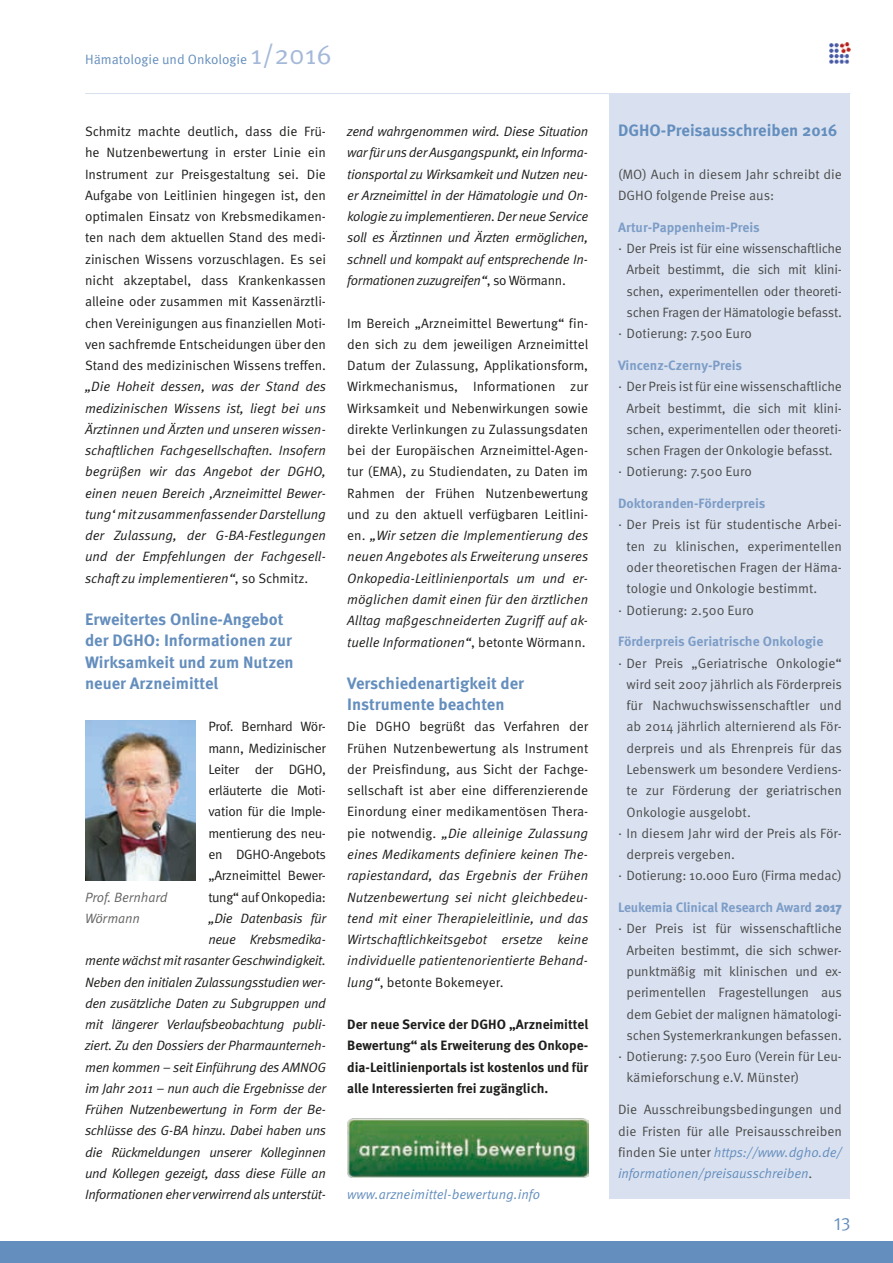
<style>
.page{position:relative;width:893px;height:1263px;background:#fff}
.page>*{position:absolute;margin:0;border:0;box-sizing:border-box;transform-origin:0 0}
.t1{font:18px "Meta Pro";color:#648ebd}
.t2{font:700 16.5px/21.3px "Meta Pro";color:#648ebd}
.t3{font:italic 13.5px/21.3px "Meta Pro";letter-spacing:-.025em;color:#1d1d1b;text-align:justify}
.t4{font:13.5px/21.3px "Meta Pro";letter-spacing:-.01em;color:#4b4b4a}
.t5{font:13.5px/21.3px "Meta Pro";letter-spacing:-.01em;color:#1d1d1b;text-align:justify}
.t6{font:700 13.5px/21.3px "Meta Pro";letter-spacing:-.005em;color:#1d1d1b;text-align:justify}
.t7{font:700 13.5px "Meta Pro";color:#7d9dc7}
.t8{font:italic 13.5px "Meta Pro";color:#648ebd}
.t9{font:13.5px "Meta Pro";color:#648ebd}
.t10{font:italic 13.5px/21.3px "Meta Pro";letter-spacing:-.01em;color:#646463}
.s1{font-size:27px;color:#a4b9d9}
.s2{font-style:normal}
.s3{font-style:italic}
.s4{font-weight:900}
.s5{font-style:italic;color:#648ebd}
</style>
<div class="page">
<div style="left:0;top:1242px;width:893px;height:21px;background:#648ebd"></div>
<img style="left:829px;top:43px;width:21px;height:21px">
<hr style="left:85px;top:93px;width:765px;height:1px;background:#d9e1f0">
<div style="left:609px;top:94px;width:241px;height:1105px;background:#d9e1f0"></div>
<img style="left:347px;top:1118px;width:241px;height:60px">
<img style="left:85px;top:721px;width:111px;height:159px">
<p class="t9" style="left:85px;top:51px;width:249px">Hämatologie und Onkologie <span class="s1">1/2016</span></p>
<p class="t5" style="left:85px;top:121px;width:242px">Schmitz machte deutlich, dass die Frü&shy;he Nutzenbewertung in erster Linie ein Instrument zur Preisgestaltung sei. Die Aufgabe von Leitlinien hingegen ist, den optimalen Einsatz von Krebsmedikamen&shy;ten nach dem aktuellen Stand des medi&shy;zinischen Wissens vorzuschlagen. Es sei nicht akzeptabel, dass Krankenkassen alleine oder zusammen mit Kassenärztli&shy;chen Vereinigungen aus finanziellen Moti&shy;ven sachfremde Entscheidungen über den Stand des medizinischen Wissens treffen.</p>
<p class="t3" style="left:85px;top:377px;width:243px">„Die Hoheit dessen, was der Stand des medizinischen Wissens ist, liegt bei uns Ärztinnen und Ärzten und unseren wissen&shy;schaftlichen Fachgesellschaften. Insofern begrüßen wir das Angebot der DGHO, einen neuen Bereich ‚Arzneimittel Bewer&shy;tung‘ mit zusammenfassender Darstellung der Zulassung, der G-BA-Festlegungen und der Empfehlungen der Fachgesell&shy;schaft zu implementieren“<span class="s2">, so Schmitz.</span></p>
<p class="t2" style="left:85px;top:609px;width:210px">Erweitertes Online-Angebot der DGHO: Informationen zur<br>Wirksamkeit und zum Nutzen neuer Arzneimittel</p>
<p class="t5" style="left:208px;top:716px;width:119px">Prof. Bernhard Wör&shy;mann, Medizinischer Leiter der DGHO, erläuterte die Moti&shy;vation für die Imple&shy;mentierung des neu&shy;en DGHO-Angebots „Arzneimittel Bewer&shy;tung“ auf Onkopedia:</p>
<p class="t3" style="left:85px;top:908px;width:243px;text-align:right">„Die Datenbasis für<br>neue Krebsmedika-<br>mente wächst mit rasanter Geschwindigkeit.<br>Neben den initialen Zulassungsstudien wer&shy;den zusätzliche Daten zu Subgruppen und mit längerer Verlaufsbeobachtung publi&shy;ziert. Zu den Dossiers der Pharmaunterneh&shy;men kommen – seit Einführung des AMNOG im Jahr 2011 – nun auch die Ergebnisse der Frühen Nutzenbewertung in Form der Be&shy;schlüsse des G-BA hinzu. Dabei haben uns die Rückmeldungen unserer Kolleginnen und Kollegen gezeigt, dass diese Fülle an Informationen eher verwirrend als unterstüt-</p>
<p class="t10" style="left:85px;top:887px;width:84px">Prof. Bernhard<br>Wörmann</p>
<p class="t3" style="left:347px;top:121px;width:242px">zend wahrgenommen wird. Diese Situation war für uns der Ausgangspunkt, ein Informa&shy;tionsportal zu Wirksamkeit und Nutzen neu&shy;er Arzneimittel in der Hämatologie und On&shy;kologie zu implementieren. Der neue Service soll es Ärztinnen und Ärzten ermöglichen, schnell und kompakt auf entsprechende In&shy;formationen zuzugreifen“<span class="s2">, so Wörmann.</span></p>
<p class="t5" style="left:347px;top:312px;width:243px">Im Bereich „Arzneimittel Bewertung“ fin&shy;den sich zu dem jeweiligen Arzneimittel Datum der Zulassung, Applikationsform, Wirkmechanismus, Informationen zur Wirksamkeit und Nebenwirkungen sowie direkte Verlinkungen zu Zulassungsdaten bei der Europäischen Arzneimittel-Agen&shy;tur (EMA), zu Studiendaten, zu Daten im Rahmen der Frühen Nutzenbewertung und zu den aktuell verfügbaren Leitlini&shy;en. <span class="s3">„Wir setzen die Implementierung des neuen Angebotes als Erweiterung unseres Onkopedia-Leitlinienportals um und er&shy;möglichen damit einen für den ärztlichen Alltag maßgeschneiderten Zugriff auf ak&shy;tuelle Informationen“</span>, betonte Wörmann.</p>
<p class="t2" style="left:347px;top:673px;width:178px">Verschiedenartigkeit der<br>Instrumente beachten</p>
<p class="t3" style="left:347px;top:717px;width:243px"><span class="s2">Die DGHO begrüßt das Verfahren der Frühen Nutzenbewertung als Instrument der Preisfindung, aus Sicht der Fachge&shy;sellschaft ist aber eine differenzierende Einordung einer medikamentösen Thera&shy;pie notwendig.</span> „Die alleinige Zulassung eines Medikaments definiere keinen The&shy;rapiestandard, das Ergebnis der Frühen Nutzenbewertung sei nicht gleichbedeu&shy;tend mit einer Therapieleitlinie, und das Wirtschaftlichkeitsgebot ersetze keine individuelle patientenorientierte Behand&shy;lung“<span class="s2">, betonte Bokemeyer.</span></p>
<p class="t6" style="left:347px;top:1014px;width:242px">Der neue Service der DGHO „Arzneimittel Bewertung“ als Erweiterung des Onkope&shy;dia-Leitlinienportals ist kostenlos und für alle Interessierten frei zugänglich.</p>
<p class="t8" style="left:347px;top:1186px;width:194px">www.arzneimittel-bewertung.info</p>
<p class="t2" style="left:618px;top:120px;width:221px">DGHO-Preisausschreiben 2016</p>
<p class="t4" style="left:618px;top:163px;width:225px">(MO) Auch in diesem Jahr schreibt die<br>DGHO folgende Preise aus:</p>
<p class="t7" style="left:618px;top:219px;width:143px">Artur-Pappenheim-Preis</p>
<p class="t4" style="left:618px;top:238px;width:225px">· Der Preis ist für eine wissenschaftliche</p>
<p class="t4" style="left:626px;top:259px;width:217px">Arbeit bestimmt, die sich mit klini-</p>
<p class="t4" style="left:626px;top:280px;width:217px">schen, experimentellen oder theoreti-</p>
<p class="t4" style="left:626px;top:302px;width:217px">schen Fragen der Hämatologie befasst.</p>
<p class="t4" style="left:618px;top:323px;width:135px">· Dotierung: 7.500 Euro</p>
<p class="t7" style="left:618px;top:357px;width:126px">Vincenz-Czerny-Preis</p>
<p class="t4" style="left:618px;top:376px;width:225px">· Der Preis ist für eine wissenschaftliche</p>
<p class="t4" style="left:626px;top:397px;width:217px">Arbeit bestimmt, die sich mit klini-</p>
<p class="t4" style="left:626px;top:419px;width:217px">schen, experimentellen oder theoreti-</p>
<p class="t4" style="left:626px;top:440px;width:208px">schen Fragen der Onkologie befasst.</p>
<p class="t4" style="left:618px;top:461px;width:135px">· Dotierung: 7.500 Euro</p>
<p class="t7" style="left:618px;top:495px;width:149px">Doktoranden-Förderpreis</p>
<p class="t4" style="left:618px;top:514px;width:225px">· Der Preis ist für studentische Arbei-</p>
<p class="t4" style="left:626px;top:536px;width:217px">ten zu klinischen, experimentellen</p>
<p class="t4" style="left:626px;top:557px;width:217px">oder theoretischen Fragen der Häma-</p>
<p class="t4" style="left:626px;top:578px;width:192px">tologie und Onkologie bestimmt.</p>
<p class="t4" style="left:618px;top:599px;width:137px">· Dotierung: 2.500 Euro</p>
<p class="t7" style="left:618px;top:633px;width:207px">Förderpreis Geriatrische Onkologie</p>
<p class="t4" style="left:618px;top:652px;width:225px">· Der Preis „Geriatrische Onkologie“</p>
<p class="t4" style="left:626px;top:674px;width:217px">wird seit 2007 jährlich als Förderpreis</p>
<p class="t4" style="left:626px;top:695px;width:217px">für Nachwuchswissenschaftler und</p>
<p class="t4" style="left:626px;top:716px;width:217px">ab 2014 jährlich alternierend als För-</p>
<p class="t4" style="left:626px;top:737px;width:217px">derpreis und als Ehrenpreis für das</p>
<p class="t4" style="left:626px;top:759px;width:217px">Lebenswerk um besondere Verdiens-</p>
<p class="t4" style="left:626px;top:780px;width:217px">te zur Förderung der geriatrischen</p>
<p class="t4" style="left:626px;top:801px;width:126px">Onkologie ausgelobt.</p>
<p class="t4" style="left:618px;top:823px;width:225px">· In diesem Jahr wird der Preis als För-</p>
<p class="t4" style="left:626px;top:844px;width:110px">derpreis vergeben.</p>
<p class="t4" style="left:618px;top:865px;width:225px">· Dotierung: 10.000 Euro (Firma medac)</p>
<p class="t7" style="left:618px;top:899px;width:225px">Leukemia Clinical Research Award <span class="s4">2017</span></p>
<p class="t4" style="left:618px;top:918px;width:225px">· Der Preis ist für wissenschaftliche</p>
<p class="t4" style="left:626px;top:939px;width:217px">Arbeiten bestimmt, die sich schwer-</p>
<p class="t4" style="left:626px;top:961px;width:217px">punktmäßig mit klinischen und ex-</p>
<p class="t4" style="left:626px;top:982px;width:217px">perimentellen Fragestellungen aus</p>
<p class="t4" style="left:626px;top:1003px;width:217px">dem Gebiet der malignen hämatologi-</p>
<p class="t4" style="left:626px;top:1025px;width:217px">schen Systemerkrankungen befassen.</p>
<p class="t4" style="left:618px;top:1046px;width:225px">· Dotierung: 7.500 Euro (Verein für Leu-</p>
<p class="t4" style="left:626px;top:1067px;width:174px">kämieforschung e.V. Münster)</p>
<p class="t4" style="left:618px;top:1099px;width:225px;text-align:justify">Die Ausschreibungsbedingungen und die Fristen für alle Preisausschreiben finden Sie unter <span class="s5">https://www.dgho.de/ informationen/preisausschreiben</span>.</p>
<h1 class="t1" style="left:834px;top:1213px;width:18px">13</h1>
</div>
